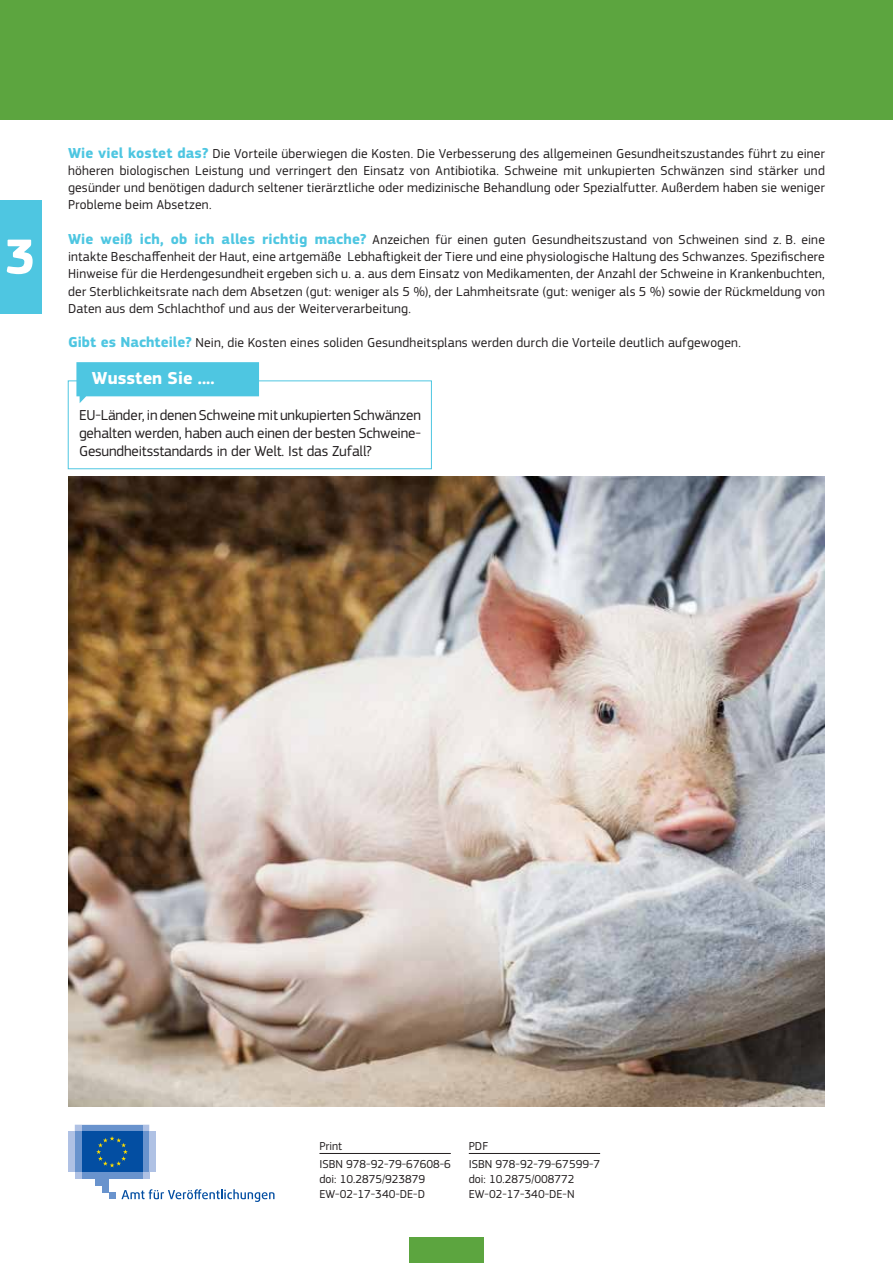
<style>
.page{position:relative;width:893px;height:1263px;background:#fff}
.page>*{position:absolute;margin:0;border:0;box-sizing:border-box;transform-origin:0 0}
.t1{font:700 51.45px "EC Square Sans Pro";color:#fff}
.t2{font:700 18px "EC Square Sans Pro";color:#fff}
.t3{font:15px/18px "EC Square Sans Pro";letter-spacing:-.01em;color:#231f20;text-align:justify}
.t4{font:13.5px/17.2px "EC Square Sans Pro";letter-spacing:.015em;color:#231f20;text-align:justify}
.t5{font:12px/18px "EC Square Sans Pro";color:#231f20}
.s1{font-weight:700;font-size:15px;color:#4ec6e1}
</style>
<div class="page">
<img style="left:68px;top:477px;width:757px;height:629px">
<div style="left:0;top:0;width:893px;height:119px;background:#5ca53f"></div>
<div style="left:409px;top:1237px;width:75px;height:26px;background:#5ca53f"></div>
<div style="left:68px;top:381px;width:364px;height:88px;background:#fff;border:1px solid #4ec6e1"></div>
<svg style="left:76px;top:362px;width:183px;height:41px;background:#6bcfe5"></svg>
<div style="left:0;top:200px;width:41px;height:114px;background:#4ec6e1"></div>
<hr style="left:319px;top:1153px;width:132px;height:1px;background:#231f20">
<hr style="left:469px;top:1153px;width:131px;height:1px;background:#231f20">
<div style="left:75px;top:1172px;width:74px;height:7px;background:#afc1e4"></div>
<div style="left:82px;top:1172px;width:60px;height:7px;background:#6993cd"></div>
<div style="left:142px;top:1131px;width:7px;height:41px;background:#6993cd"></div>
<div style="left:149px;top:1131px;width:7px;height:41px;background:#afc1e4"></div>
<div style="left:75px;top:1131px;width:7px;height:41px;background:#6993cd"></div>
<div style="left:68px;top:1131px;width:7px;height:41px;background:#afc1e4"></div>
<div style="left:95px;top:1172px;width:14px;height:13px;background:#6993cd"></div>
<div style="left:102px;top:1172px;width:7px;height:20px;background:#6993cd"></div>
<div style="left:109px;top:1192px;width:6px;height:7px;background:#6993cd"></div>
<div style="left:82px;top:1131px;width:60px;height:41px;background:#034ea2"></div>
<svg style="left:75px;top:1125px;width:74px;height:42px"></svg>
<svg style="left:121px;top:1189px;width:153px;height:13px"></svg>
<h1 class="t1" style="left:5px;top:226px;width:32px">3</h1>
<p class="t4" style="left:68px;top:145px;width:758px"><span class="s1">Wie viel kostet das?</span> Die Vorteile überwiegen die Kosten. Die Verbesserung des allgemeinen Gesundheitszustandes führt zu einer höheren biologischen Leistung und verringert den Einsatz von Antibiotika. Schweine mit unkupierten Schwänzen sind stärker und gesünder und benötigen dadurch seltener tierärztliche oder medizinische Behandlung oder Spezialfutter. Außerdem haben sie weniger Probleme beim Absetzen.</p>
<p class="t4" style="left:68px;top:231px;width:758px"><span class="s1">Wie weiß ich, ob ich alles richtig mache?</span> Anzeichen für einen guten Gesundheitszustand von Schweinen sind z. B. eine intakte Beschaffenheit der Haut, eine artgemäße Lebhaftigkeit der Tiere und eine physiologische Haltung des Schwanzes. Spezifischere Hinweise für die Herdengesundheit ergeben sich u. a. aus dem Einsatz von Medikamenten, der Anzahl der Schweine in Krankenbuchten, der Sterblichkeitsrate nach dem Absetzen (gut: weniger als 5 %), der Lahmheitsrate (gut: weniger als 5 %) sowie der Rückmeldung von Daten aus dem Schlachthof und aus der Weiterverarbeitung.</p>
<p class="t4" style="left:68px;top:334px;width:674px"><span class="s1">Gibt es Nachteile?</span> Nein, die Kosten eines soliden Gesundheitsplans werden durch die Vorteile deutlich aufgewogen.</p>
<h2 class="t2" style="left:92px;top:367px;width:124px">Wussten Sie ....</h2>
<p class="t3" style="left:79px;top:406px;width:343px">EU-Länder, in denen Schweine mit unkupierten Schwänzen gehalten werden, haben auch einen der besten Schweine-Gesundheitsstandards in der Welt. Ist das Zufall?</p>
<p class="t5" style="left:319px;top:1137px;width:133px">Print<br>ISBN 978-92-79-67608-6</p>
<p class="t5" style="left:319px;top:1172px;width:107px;line-height:15px">doi: 10.2875/923879<br>EW-02-17-340-DE-D</p>
<p class="t5" style="left:469px;top:1137px;width:133px">PDF<br>ISBN 978-92-79-67599-7</p>
<p class="t5" style="left:469px;top:1172px;width:107px;line-height:15px">doi: 10.2875/008772<br>EW-02-17-340-DE-N</p>
</div>
